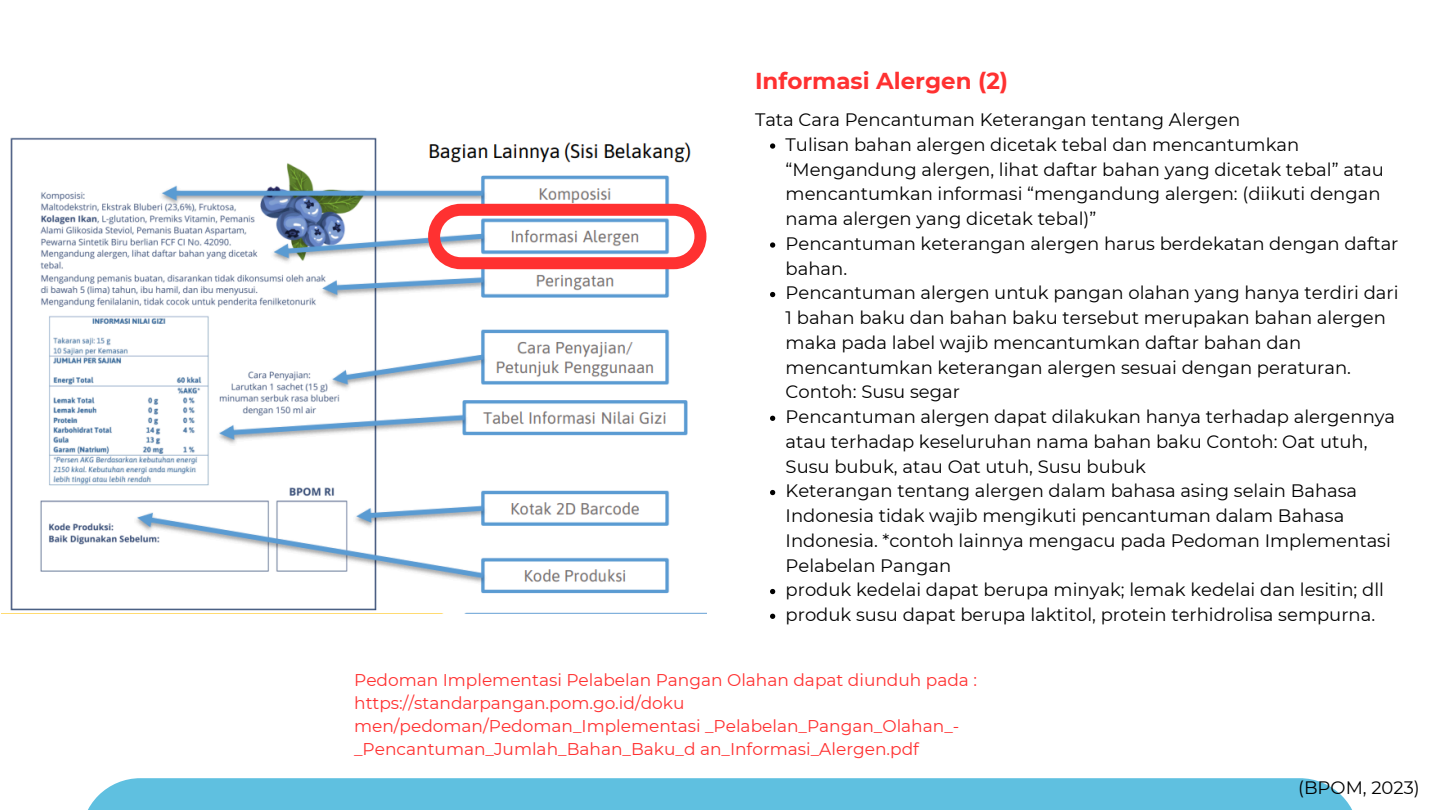
<style>
.page{position:relative;width:1440px;height:810px;background:#fff}
.page>*{position:absolute;margin:0;border:0;box-sizing:border-box;transform-origin:0 0}
.t1{font:700 23px "Montserrat";color:#ff3131}
.t2{font:18px/24.8px "Montserrat";color:#000}
.t3{font:17px/23.2px "Montserrat";color:#ff3131}
</style>
<div class="page">
<div style="left:81px;top:778px;width:1278px;height:32px;background:#5fc0e0"></div>
<img style="left:2px;top:137px;width:705px;height:477px">
<svg style="left:770px;top:143px;width:5px;height:6px"></svg>
<svg style="left:770px;top:242px;width:5px;height:6px"></svg>
<svg style="left:770px;top:292px;width:5px;height:5px"></svg>
<svg style="left:770px;top:416px;width:5px;height:5px"></svg>
<svg style="left:770px;top:490px;width:5px;height:5px"></svg>
<svg style="left:770px;top:589px;width:5px;height:5px"></svg>
<svg style="left:770px;top:614px;width:5px;height:5px"></svg>
<svg style="left:428px;top:204px;width:278px;height:65px"></svg>
<h1 class="t1" style="left:755px;top:67px;width:255px">Informasi Alergen (2)</h1>
<p class="t2" style="left:755px;top:107px;width:487px">Tata Cara Pencantuman Keterangan tentang Alergen</p>
<p class="t2" style="left:786px;top:132px;width:600px">Tulisan bahan alergen dicetak tebal dan mencantumkan “Mengandung alergen, lihat daftar bahan yang dicetak tebal” atau mencantumkan informasi “mengandung alergen: (diikuti dengan nama alergen yang dicetak tebal)”</p>
<p class="t2" style="left:786px;top:231px;width:614px">Pencantuman keterangan alergen harus berdekatan dengan daftar bahan.</p>
<p class="t2" style="left:786px;top:281px;width:615px">Pencantuman alergen untuk pangan olahan yang hanya terdiri dari 1 bahan baku dan bahan baku tersebut merupakan bahan alergen maka pada label wajib mencantumkan daftar bahan dan mencantumkan keterangan alergen sesuai dengan peraturan.<br>Contoh: Susu segar</p>
<p class="t2" style="left:786px;top:404px;width:611px">Pencantuman alergen dapat dilakukan hanya terhadap alergennya atau terhadap keseluruhan nama bahan baku Contoh: Oat utuh,<br>Susu bubuk, atau Oat utuh, Susu bubuk</p>
<p class="t2" style="left:786px;top:479px;width:607px">Keterangan tentang alergen dalam bahasa asing selain Bahasa Indonesia tidak wajib mengikuti pencantuman dalam Bahasa Indonesia. *contoh lainnya mengacu pada Pedoman Implementasi Pelabelan Pangan</p>
<p class="t2" style="left:786px;top:578px;width:600px">produk kedelai dapat berupa minyak; lemak kedelai dan lesitin; dll</p>
<p class="t2" style="left:786px;top:602px;width:591px">produk susu dapat berupa laktitol, protein terhidrolisa sempurna.</p>
<p class="t3" style="left:354px;top:668px;width:624px">Pedoman Implementasi Pelabelan Pangan Olahan dapat diunduh pada : https://standarpangan.pom.go.id/doku men/pedoman/Pedoman_Implementasi _Pelabelan_Pangan_Olahan_- _Pencantuman_Jumlah_Bahan_Baku_d an_Informasi_Alergen.pdf</p>
<h2 class="t2" style="left:1298px;top:775px;width:123px">(BPOM, 2023)</h2>
</div>
